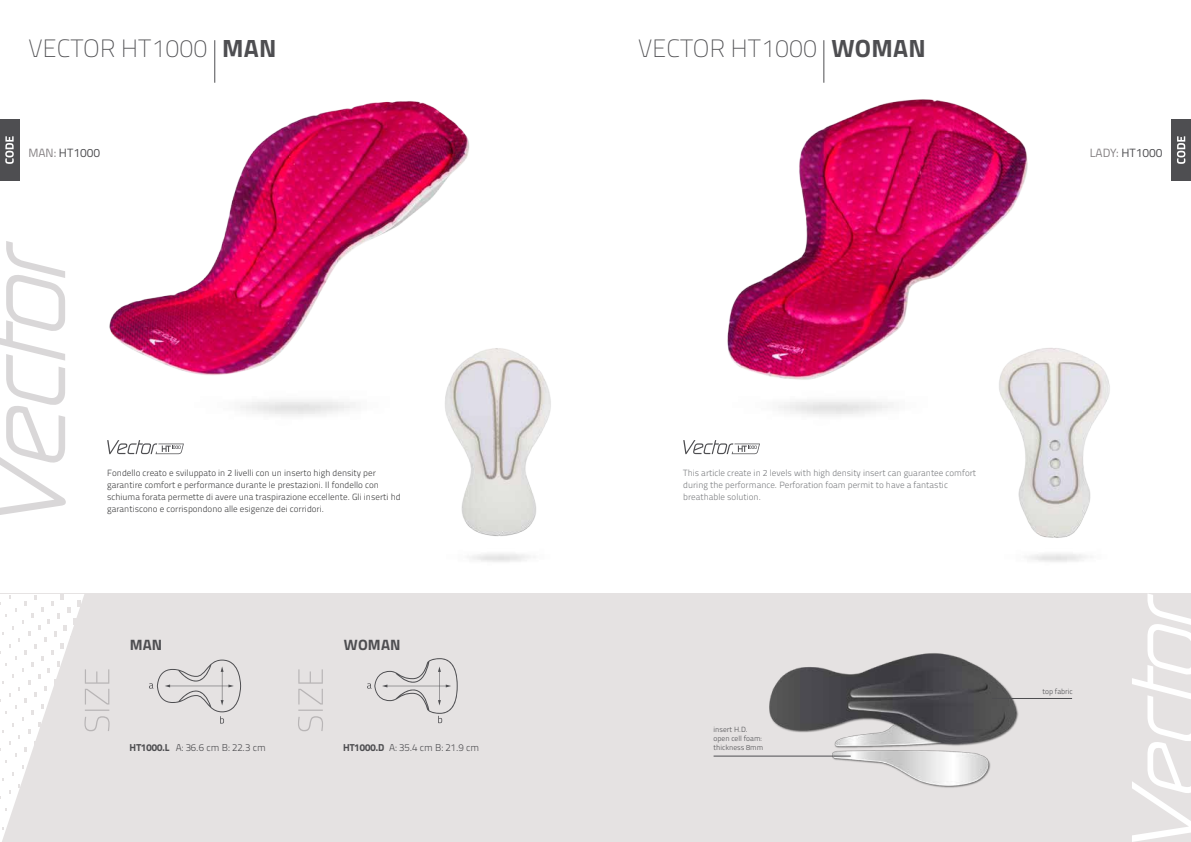
<style>
.page{position:relative;width:1191px;height:842px;background:#fff}
.page>*{position:absolute;margin:0;border:0;box-sizing:border-box;transform-origin:0 0}
.t1{font:100 25px "Titillium Web";color:#4e4e51}
.t2{font:700 15px "Titillium Web";letter-spacing:.01em;color:#4e4e51}
.t3{font:12px "Titillium Web";color:#4e4e51}
.t4{font:10px "Titillium Text 25 L 250 wt";color:#4e4e51}
.t5{font:9px/12px "Titillium Text 25 L 250 wt";color:#3e3e3f}
.t6{font:9px/12px "Titillium Text 25 L 250 wt";color:#7a7c7f}
.t7{font:7.5px/9px "Titillium Text 25 L 250 wt";color:#4e4e51}
.s1{font-weight:700}
.s2{color:#858183}
.s3{font-family:"Titillium Text 25 L 999 wt"}
</style>
<div class="page">
<div style="left:0;top:594px;width:1191px;height:248px;background:#e5e2e2"></div>
<img style="left:754px;top:653px;width:265px;height:135px">
<img style="left:685px;top:40px;width:343px;height:415px">
<img style="left:109px;top:40px;width:360px;height:415px">
<img style="left:383px;top:335px;width:168px;height:201px">
<img style="left:933px;top:330px;width:177px;height:208px">
<div style="left:0;top:120px;width:19px;height:61px;background:#4e4e51"></div>
<div style="left:1171px;top:120px;width:20px;height:61px;background:#4e4e51"></div>
<svg style="left:5px;top:136px;width:9px;height:28px"></svg>
<svg style="left:1177px;top:136px;width:8px;height:28px"></svg>
<hr style="left:214px;top:40px;width:1px;height:43px;background:#4e4e51">
<hr style="left:992px;top:698px;width:80px;height:1px;background:#4e4e51">
<hr style="left:713px;top:756px;width:137px;height:1px;background:#4e4e51">
<img style="left:189px;top:391px;width:218px;height:34px">
<img style="left:726px;top:391px;width:218px;height:34px">
<svg style="left:0;top:241px;width:66px;height:274px"></svg>
<svg style="left:1132px;top:593px;width:59px;height:249px"></svg>
<svg style="left:0;top:594px;width:110px;height:248px"></svg>
<svg style="left:149px;top:660px;width:92px;height:64px"></svg>
<svg style="left:298px;top:669px;width:25px;height:62px"></svg>
<svg style="left:367px;top:658px;width:91px;height:65px"></svg>
<hr style="left:823px;top:40px;width:1px;height:43px;background:#4e4e51">
<svg style="left:107px;top:440px;width:77px;height:14px"></svg>
<svg style="left:683px;top:440px;width:77px;height:14px"></svg>
<h1 class="t1" style="left:28px;top:30px;width:249px">VECTOR HT1000 <span class="s1">MAN</span></h1>
<h1 class="t1" style="left:638px;top:30px;width:289px">VECTOR HT1000 <span class="s1">WOMAN</span></h1>
<h3 class="t3" style="left:28px;top:144px;width:73px"><span class="s2">MAN:</span> HT1000</h3>
<h3 class="t3" style="left:1089px;top:144px;width:74px"><span class="s2">LADY:</span> HT1000</h3>
<p class="t5" style="left:107px;top:466px;width:295px">Fondello creato e sviluppato in 2 livelli con un inserto high density per garantire comfort e performance durante le prestazioni. Il fondello con schiuma forata permette di avere una traspirazione eccellente. Gli inserti hd garantiscono e corrispondono alle esigenze dei corridori.</p>
<h2 class="t2" style="left:130px;top:633px;width:34px">MAN</h2>
<p class="t4" style="left:130px;top:740px;width:138px"><span class="s3">HT1000.L</span> A: 36.6 cm B: 22.3 cm</p>
<h2 class="t2" style="left:344px;top:633px;width:58px">WOMAN</h2>
<p class="t4" style="left:343px;top:740px;width:138px"><span class="s3">HT1000.D</span> A: 35.4 cm B: 21.9 cm</p>
<p class="t6" style="left:683px;top:466px;width:294px">This article create in 2 levels with high density insert can guarantee comfort during the performance. Perforation foam permit to have a fantastic breathable solution.</p>
<p class="t7" style="left:713px;top:724px;width:51px">insert H.D. open cell foam: thickness 8mm</p>
<p class="t7" style="left:1042px;top:686px;width:32px">top fabric</p>
</div>
